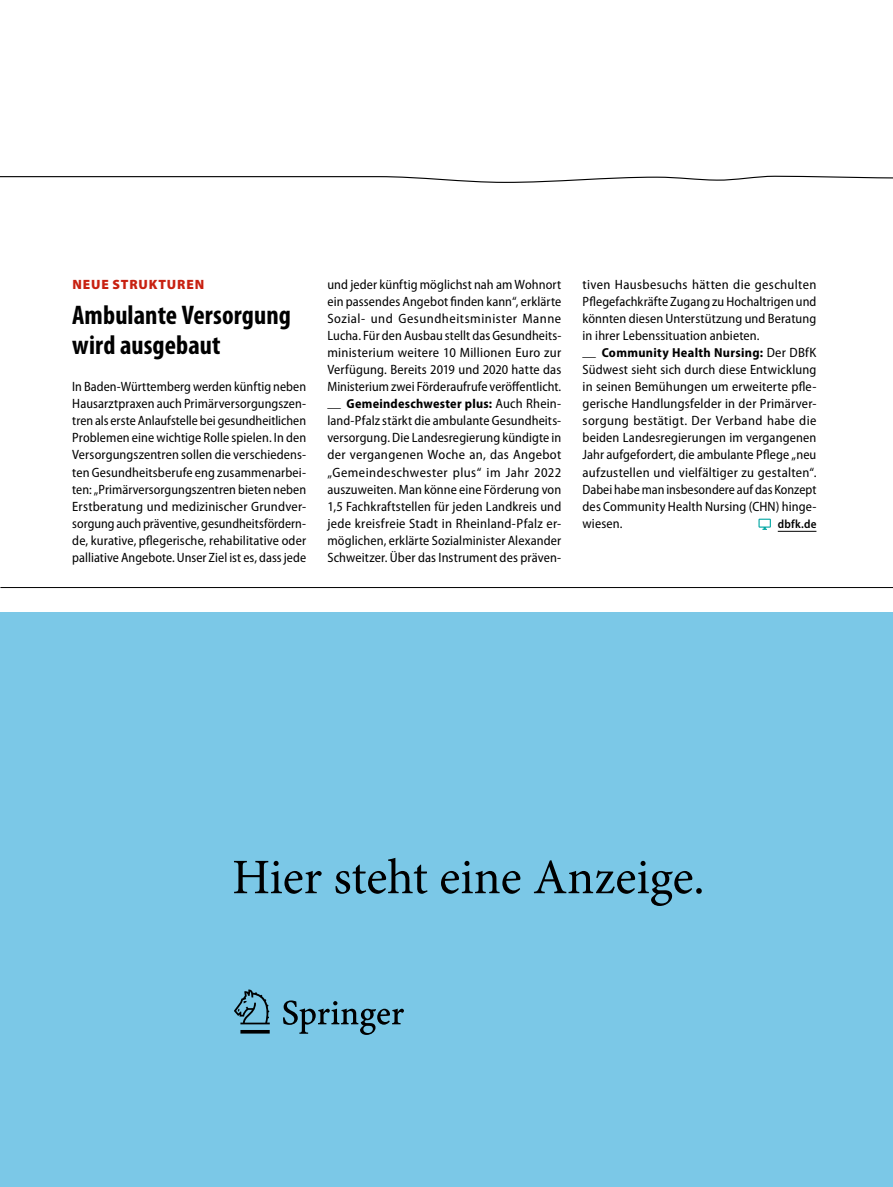
<style>
.page{position:relative;width:893px;height:1187px;background:#fff}
.page>*{position:absolute;margin:0;border:0;box-sizing:border-box;transform-origin:0 0}
.Box_Heading_Title_1{font:700 condensed 27px/30px "Myriad Pro";letter-spacing:.005em;color:#000}
.Para_News_underlined{font:semi-condensed 13.5px/17px "Myriad Pro";letter-spacing:.005em;color:#000;text-align:justify}
.NoXML_SuperTitle_New{font:900 13.5px "Myriad Pro";letter-spacing:.065em;color:#c82111}
.t1{font:700 semi-condensed 13.05px "Myriad Pro";letter-spacing:.025em;color:#000}
.t2{font:600 semi-condensed 12px "Myriad Pro";letter-spacing:.02em;color:#000}
.s1{font-weight:300;font-stretch:normal;font-size:13.5px}
.s2{font-weight:400;font-size:13.5px}
</style>
<div class="page">
<svg style="left:0;top:175px;width:893px;height:8px"></svg>
<hr style="left:0;top:587px;width:893px;height:1px;background:#000">
<hr style="left:778px;top:531px;width:38px;height:1px;background:#000">
<svg style="left:758px;top:518px;width:13px;height:12px"></svg>
<div style="left:0;top:612px;width:893px;height:574px;background:#7bc8e7"></div>
<svg style="left:234px;top:857px;width:468px;height:48px"></svg>
<svg style="left:234px;top:989px;width:170px;height:45px"></svg>
<p class="NoXML_SuperTitle_New" style="left:72px;top:277px;width:133px">NEUE STRUKTUREN</p>
<p class="Box_Heading_Title_1" style="left:72px;top:299px;width:220px">Ambulante Versorgung wird ausgebaut</p>
<p class="Para_News_underlined" style="left:72px;top:378px;width:235px">In Baden-Württemberg werden künftig neben Hausarztpraxen auch Primärversorgungszen&shy;tren als erste Anlaufstelle bei gesundheitlichen Problemen eine wichtige Rolle spielen. In den Versorgungszentren sollen die verschiedens&shy;ten Gesundheitsberufe eng zusammenarbei&shy;ten: „Primärversorgungszentren bieten neben Erstberatung und medizinischer Grundver&shy;sorgung auch präventive, gesundheitsfördern&shy;de, kurative, pflegerische, rehabilitative oder palliative Angebote. Unser Ziel ist es, dass jede</p>
<p class="Para_News_underlined" style="left:327px;top:276px;width:235px">und jeder künftig möglichst nah am Wohnort ein passendes Angebot finden kann“, erklärte Sozial- und Gesundheitsminister Manne Lucha. Für den Ausbau stellt das Gesundheits&shy;ministerium weitere 10 Millionen Euro zur Verfügung. Bereits 2019 und 2020 hatte das Ministerium zwei Förderaufrufe veröffentlicht.</p>
<p class="t1" style="left:327px;top:397px;width:235px"><span class="s1">_</span> Gemeindeschwester plus: <span class="s2">Auch Rhein-</span></p>
<p class="Para_News_underlined" style="left:327px;top:413px;width:235px">land-Pfalz stärkt die ambulante Gesundheits&shy;versorgung. Die Landesregierung kündigte in der vergangenen Woche an, das Angebot „Gemeindeschwester plus“ im Jahr 2022 auszuweiten. Man könne eine Förderung von 1,5 Fachkraftstellen für jeden Landkreis und jede kreisfreie Stadt in Rheinland-Pfalz er&shy;möglichen, erklärte Sozialminister Alexander Schweitzer. Über das Instrument des präven-</p>
<p class="Para_News_underlined" style="left:583px;top:276px;width:235px">tiven Hausbesuchs hätten die geschulten Pflegefachkräfte Zugang zu Hochaltrigen und könnten diesen Unterstützung und Beratung in ihrer Lebenssituation anbieten.</p>
<p class="t1" style="left:583px;top:346px;width:235px"><span class="s1">_</span> Community Health Nursing: <span class="s2">Der DBfK</span></p>
<p class="Para_News_underlined" style="left:583px;top:361px;width:235px">Südwest sieht sich durch diese Entwicklung in seinen Bemühungen um erweiterte pfle&shy;gerische Handlungsfelder in der Primärver&shy;sorgung bestätigt. Der Verband habe die beiden Landesregierungen im vergangenen Jahr aufgefordert, die ambulante Pflege „neu aufzustellen und vielfältiger zu gestalten“.<br>Dabei habe man insbesondere auf das Konzept des Community Health Nursing (CHN) hinge&shy;wiesen.</p>
<p class="t2" style="left:778px;top:517px;width:40px">dbfk.de</p>
</div>
